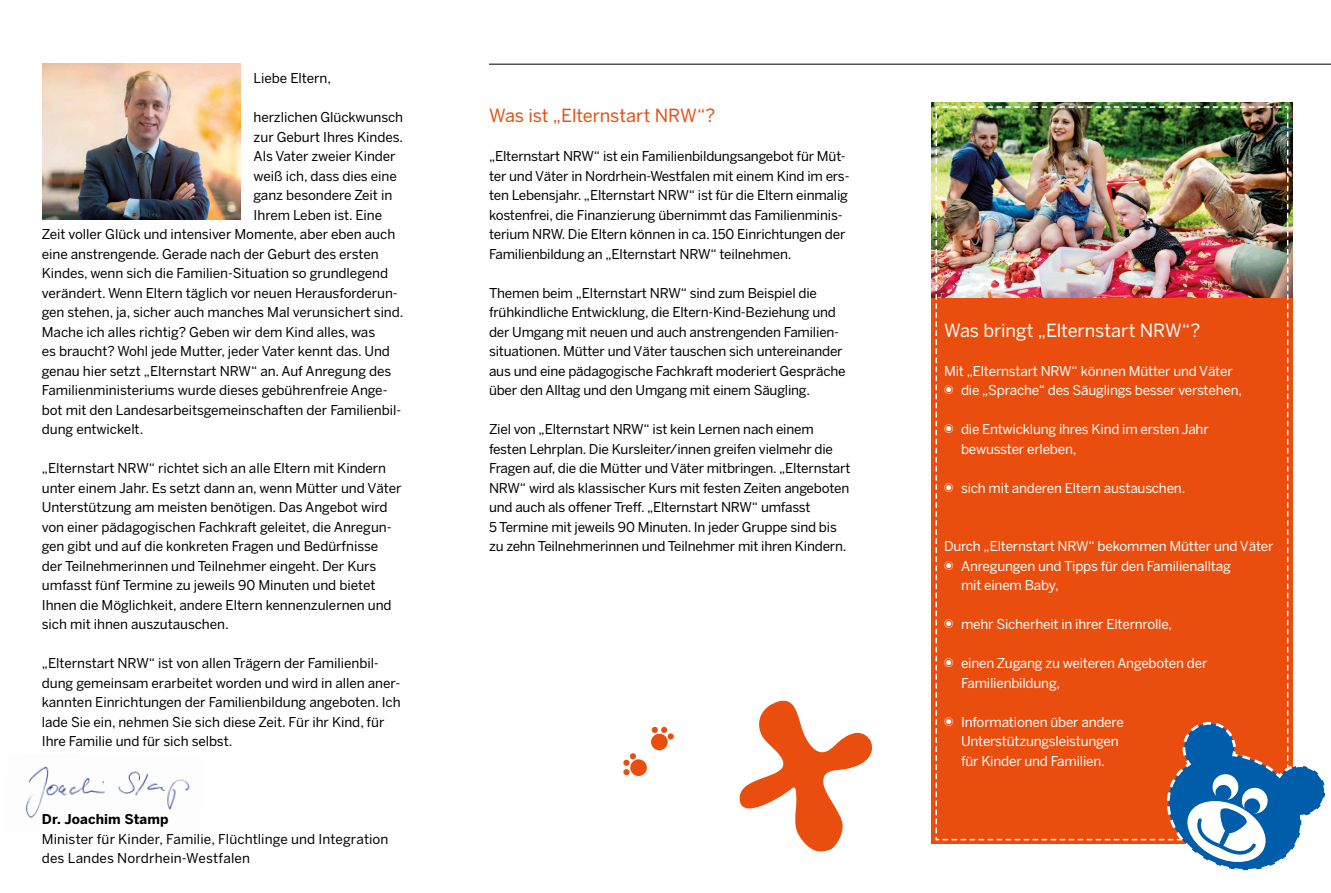
<style>
.page{position:relative;width:1331px;height:893px;background:#fff}
.page>*{position:absolute;margin:0;border:0;box-sizing:border-box;transform-origin:0 0}
.t1{font:18px "Benton Sans";letter-spacing:-.005em;color:#fff}
.t2{font:18px "Benton Sans";letter-spacing:-.005em;color:#e94e0f}
.t3{font:13.5px/19.5px "Benton Sans";letter-spacing:-.01em;color:#000}
.t4{font:13.5px/19.5px "Benton Sans";letter-spacing:-.015em;color:#fff}
.t5{font:13.5px/19.5px "Benton Sans";letter-spacing:.01em;color:#000}
.t6{font:700 13.5px "Benton Sans";letter-spacing:.01em;color:#000}
</style>
<div class="page">
<svg style="left:739px;top:701px;width:134px;height:151px"></svg>
<svg style="left:623px;top:727px;width:51px;height:49px"></svg>
<hr style="left:489px;top:64px;width:842px;height:1px;background:#000">
<img style="left:26px;top:766px;width:164px;height:53px">
<img style="left:43px;top:63px;width:198px;height:157px">
<img style="left:931px;top:103px;width:362px;height:195px">
<img style="left:935px;top:106px;width:391px;height:765px">
<p class="t3" style="left:254px;top:68px;width:79px">Liebe Eltern,</p>
<p class="t3" style="left:254px;top:107px;width:151px">herzlichen Glückwunsch</p>
<p class="t3" style="left:254px;top:127px;width:151px">zur Geburt Ihres Kindes.</p>
<p class="t3" style="left:254px;top:146px;width:144px">Als Vater zweier Kinder</p>
<p class="t3" style="left:254px;top:166px;width:145px">weiß ich, dass dies eine</p>
<p class="t3" style="left:254px;top:185px;width:140px">ganz besondere Zeit in</p>
<p class="t3" style="left:254px;top:205px;width:130px">Ihrem Leben ist. Eine</p>
<p class="t3" style="left:42px;top:224px;width:355px">Zeit voller Glück und intensiver Momente, aber eben auch</p>
<p class="t3" style="left:42px;top:244px;width:338px">eine anstrengende. Gerade nach der Geburt des ersten</p>
<p class="t3" style="left:42px;top:263px;width:348px">Kindes, wenn sich die Familien-Situation so grundlegend</p>
<p class="t3" style="left:42px;top:283px;width:357px">verändert. Wenn Eltern täglich vor neuen Herausforderun-</p>
<p class="t3" style="left:42px;top:302px;width:363px">gen stehen, ja, sicher auch manches Mal verunsichert sind.</p>
<p class="t3" style="left:42px;top:322px;width:335px">Mache ich alles richtig? Geben wir dem Kind alles, was</p>
<p class="t3" style="left:42px;top:341px;width:350px">es braucht? Wohl jede Mutter, jeder Vater kennt das. Und</p>
<p class="t3" style="left:42px;top:361px;width:351px">genau hier setzt „Elternstart NRW“ an. Auf Anregung des</p>
<p class="t3" style="left:42px;top:380px;width:347px">Familienministeriums wurde dieses gebührenfreie Ange-</p>
<p class="t3" style="left:42px;top:400px;width:361px">bot mit den Landesarbeitsgemeinschaften der Familienbil-</p>
<p class="t3" style="left:42px;top:419px;width:103px">dung entwickelt.</p>
<p class="t3" style="left:42px;top:458px;width:361px">„Elternstart NRW“ richtet sich an alle Eltern mit Kindern unter einem Jahr. Es setzt dann an, wenn Mütter und Väter Unterstützung am meisten benötigen. Das Angebot wird von einer pädagogischen Fachkraft geleitet, die Anregun&shy;gen gibt und auf die konkreten Fragen und Bedürfnisse der Teilnehmerinnen und Teilnehmer eingeht. Der Kurs umfasst fünf Termine zu jeweils 90 Minuten und bietet Ihnen die Möglichkeit, andere Eltern kennenzulernen und sich mit ihnen auszutauschen.</p>
<p class="t3" style="left:42px;top:653px;width:360px">„Elternstart NRW“ ist von allen Trägern der Familienbil&shy;dung gemeinsam erarbeitet worden und wird in allen aner&shy;kannten Einrichtungen der Familienbildung angeboten. Ich lade Sie ein, nehmen Sie sich diese Zeit. Für ihr Kind, für Ihre Familie und für sich selbst.</p>
<p class="t6" style="left:42px;top:811px;width:128px">Dr. Joachim Stamp</p>
<p class="t5" style="left:42px;top:829px;width:348px">Minister für Kinder, Familie, Flüchtlinge und Integration des Landes Nordrhein-Westfalen</p>
<h1 class="t2" style="left:489px;top:105px;width:228px">Was ist „Elternstart NRW“?</h1>
<p class="t3" style="left:489px;top:146px;width:362px">„Elternstart NRW“ ist ein Familienbildungsangebot für Müt&shy;ter und Väter in Nordrhein-Westfalen mit einem Kind im ers&shy;ten Lebensjahr. „Elternstart NRW“ ist für die Eltern einmalig kostenfrei, die Finanzierung übernimmt das Familienminis&shy;terium NRW. Die Eltern können in ca. 150 Einrichtungen der Familienbildung an „Elternstart NRW“ teilnehmen.</p>
<p class="t3" style="left:489px;top:283px;width:358px">Themen beim „Elternstart NRW“ sind zum Beispiel die frühkindliche Entwicklung, die Eltern-Kind-Beziehung und der Umgang mit neuen und auch anstrengenden Familien&shy;situationen. Mütter und Väter tauschen sich untereinander aus und eine pädagogische Fachkraft moderiert Gespräche über den Alltag und den Umgang mit einem Säugling.</p>
<p class="t3" style="left:489px;top:419px;width:363px">Ziel von „Elternstart NRW“ ist kein Lernen nach einem festen Lehrplan. Die Kursleiter/innen greifen vielmehr die Fragen auf, die die Mütter und Väter mitbringen. „Elternstart NRW“ wird als klassischer Kurs mit festen Zeiten angeboten und auch als offener Treff. „Elternstart NRW“ umfasst<br>5 Termine mit jeweils 90 Minuten. In jeder Gruppe sind bis zu zehn Teilnehmerinnen und Teilnehmer mit ihren Kindern.</p>
<h1 class="t1" style="left:944px;top:320px;width:258px">Was bringt „Elternstart NRW“?</h1>
<p class="t4" style="left:961px;top:361px;width:283px;text-indent:-17px">Mit „Elternstart NRW“ können Mütter und Väter die „Sprache“ des Säuglings besser verstehen,</p>
<p class="t4" style="left:961px;top:419px;width:249px">die Entwicklung ihres Kind im ersten Jahr bewusster erleben,</p>
<p class="t4" style="left:961px;top:478px;width:226px">sich mit anderen Eltern austauschen.</p>
<p class="t4" style="left:961px;top:536px;width:314px;text-indent:-17px">Durch „Elternstart NRW“ bekommen Mütter und Väter<br>Anregungen und Tipps für den Familienalltag<br>mit einem Baby,</p>
<p class="t4" style="left:961px;top:614px;width:213px">mehr Sicherheit in ihrer Elternrolle,</p>
<p class="t4" style="left:961px;top:653px;width:248px">einen Zugang zu weiteren Angeboten der<br>Familienbildung,</p>
<p class="t4" style="left:961px;top:712px;width:164px">Informationen über andere<br>Unterstützungsleistungen für Kinder und Familien.</p>
</div>
